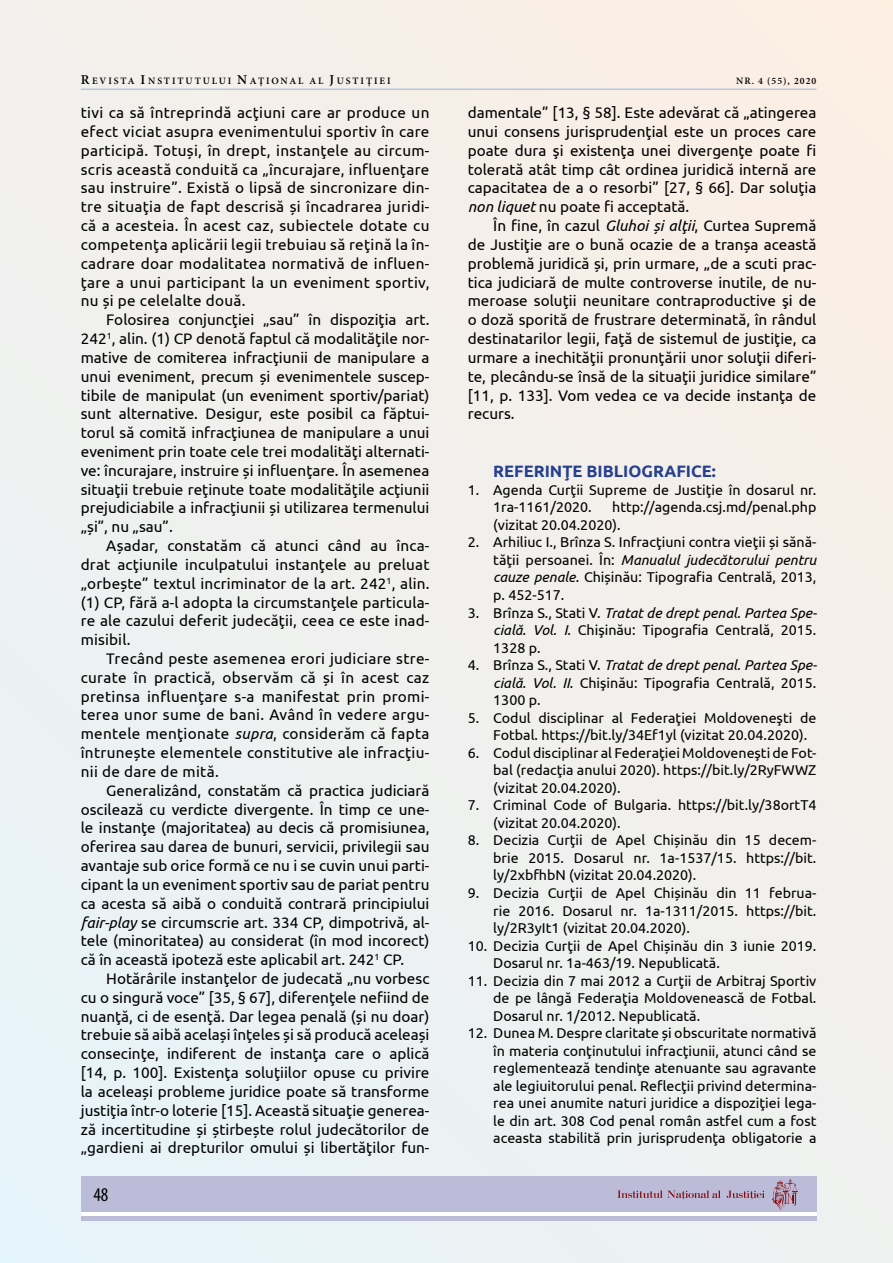
<style>
.page{position:relative;width:893px;height:1263px;background:#f1f0ed}
.page>*{position:absolute;margin:0;border:0;box-sizing:border-box;transform-origin:0 0}
.t1{font:condensed 19.5px "Myriad Pro";color:#000}
.t2{font:700 16.5px "Ubuntu";color:#25408f}
.t3{font:15.3px/18.8px "Ubuntu";color:#000;text-align:justify}
.t4{font:14.25px/17.5px "Ubuntu";color:#000;text-align:justify}
.t5{font:600 9.75px "Minion Pro";letter-spacing:.195em;color:#000}
.s1{font-size:13.5px}
.s2{font-style:italic}
</style>
<div class="page">
<hr style="left:81px;top:89px;width:735px;height:1px;background:#95b6df">
<div style="left:81px;top:1176px;width:735px;height:45px;background:#bcbcd8"></div>
<hr style="left:81px;top:1213px;width:735px;height:3px;background:#fff">
<svg style="left:617px;top:1190px;width:104px;height:9px"></svg>
<svg style="left:727px;top:1190px;width:38px;height:9px"></svg>
<svg style="left:772px;top:1179px;width:26px;height:31px"></svg>
<p class="t5" style="left:81px;top:74px;width:311px"><span class="s1">R</span>EVISTA <span class="s1">I</span>NSTITUTULUI <span class="s1">N</span>AŢIONAL AL <span class="s1">J</span>USTIŢIEI</p>
<p class="t5" style="left:736px;top:74px;width:82px">NR. 4 (55), 2020</p>
<p class="t3" style="left:81px;top:103px;width:350px">tivi ca să întreprindă acţiuni care ar produce un efect viciat asupra evenimentului sportiv în care participă. Totuși, în drept, instanţele au circum&shy;scris această conduită ca „încurajare, influenţare sau instruire”. Există o lipsă de sincronizare din&shy;tre situaţia de fapt descrisă și încadrarea juridi&shy;că a acesteia. În acest caz, subiectele dotate cu competenţa aplicării legii trebuiau să reţină la în&shy;cadrare doar modalitatea normativă de influen&shy;ţare a unui participant la un eveniment sportiv, nu și pe celelalte două.</p>
<p class="t3" style="left:81px;top:310px;width:350px;text-indent:26px">Folosirea conjuncţiei „sau” în dispoziţia art.<br>242<sup>1</sup>, alin. (1) CP denotă faptul că modalităţile nor&shy;mative de comiterea infracţiunii de manipulare a unui eveniment, precum și evenimentele suscep&shy;tibile de manipulat (un eveniment sportiv/pariat) sunt alternative. Desigur, este posibil ca făptui&shy;torul să comită infracţiunea de manipulare a unui eveniment prin toate cele trei modalităţi alternati&shy;ve: încurajare, instruire și influenţare. În asemenea situaţii trebuie reţinute toate modalităţile acţiunii prejudiciabile a infracţiunii și utilizarea termenului „și”, nu „sau”.</p>
<p class="t3" style="left:81px;top:536px;width:350px;text-indent:26px">Așadar, constatăm că atunci când au înca&shy;drat acţiunile inculpatului instanţele au preluat „orbește” textul incriminator de la art. 242<sup>1</sup>, alin. (1) CP, fără a-l adopta la circumstanţele particula&shy;re ale cazului deferit judecăţii, ceea ce este inad&shy;misibil.</p>
<p class="t3" style="left:81px;top:649px;width:350px;text-indent:26px">Trecând peste asemenea erori judiciare stre&shy;curate în practică, observăm că și în acest caz pretinsa influenţare s-a manifestat prin promi&shy;terea unor sume de bani. Având în vedere argu&shy;mentele menţionate <span class="s2">supra</span>, considerăm că fapta întrunește elementele constitutive ale infracţiu&shy;nii de dare de mită.</p>
<p class="t3" style="left:81px;top:780px;width:350px;text-indent:26px">Generalizând, constatăm că practica judiciară oscilează cu verdicte divergente. În timp ce une&shy;le instanţe (majoritatea) au decis că promisiunea, oferirea sau darea de bunuri, servicii, privilegii sau avantaje sub orice formă ce nu i se cuvin unui parti&shy;cipant la un eveniment sportiv sau de pariat pentru ca acesta să aibă o conduită contrară principiului <span class="s2">fair-play</span> se circumscrie art. 334 CP, dimpotrivă, al&shy;tele (minoritatea) au considerat (în mod incorect) că în această ipoteză este aplicabil art. 242<sup>1</sup> CP.</p>
<p class="t3" style="left:81px;top:969px;width:350px;text-indent:26px">Hotărârile instanţelor de judecată „nu vorbesc cu o singură voce” [35, § 67], diferenţele nefiind de nuanţă, ci de esenţă. Dar legea penală (și nu doar) trebuie să aibă același înţeles și să producă aceleași consecinţe, indiferent de instanţa care o aplică [14, p. 100]. Existenţa soluţiilor opuse cu privire la aceleași probleme juridice poate să transforme justiţia într-o loterie [15]. Această situaţie generea&shy;ză incertitudine și știrbește rolul judecătorilor de „gardieni ai drepturilor omului și libertăţilor fun-</p>
<p class="t1" style="left:93px;top:1183px;width:17px">48</p>
<p class="t3" style="left:468px;top:103px;width:350px">damentale” [13, § 58]. Este adevărat că „atingerea unui consens jurisprudenţial este un proces care poate dura şi existenţa unei divergenţe poate fi tolerată atât timp cât ordinea juridică internă are capacitatea de a o resorbi” [27, § 66]. Dar soluţia <span class="s2">non liquet</span> nu poate fi acceptată.</p>
<p class="t3" style="left:468px;top:216px;width:350px;text-indent:26px">În fine, în cazul <span class="s2">Gluhoi și alţii</span>, Curtea Supremă de Justiţie are o bună ocazie de a tranșa această problemă juridică și, prin urmare, „de a scuti prac&shy;tica judiciară de multe controverse inutile, de nu&shy;meroase soluţii neunitare contraproductive şi de o doză sporită de frustrare determinată, în rândul destinatarilor legii, faţă de sistemul de justiţie, ca urmare a inechităţii pronunţării unor soluţii diferi&shy;te, plecându-se însă de la situaţii juridice similare” [11, p. 133]. Vom vedea ce va decide instanţa de recurs.</p>
<p class="t2" style="left:493px;top:461px;width:224px">REFERINŢE BIBLIOGRAFICE:</p>
<p class="t4" style="left:493px;top:480px;width:325px;text-indent:-26px">1. Agenda Curţii Supreme de Justiţie în dosarul nr.<br>1ra-1161/2020.</p>
<p class="t4" style="left:493px;top:498px;width:325px;text-indent:119px">http://agenda.csj.md/penal.php (vizitat 20.04.2020).</p>
<p class="t4" style="left:493px;top:533px;width:325px;text-indent:-26px">2. Arhiliuc I., Brînza S. Infracţiuni contra vieţii și sănă&shy;tăţii persoanei. În: <span class="s2">Manualul judecătorului pentru cauze penale</span>. Chișinău: Tipografia Centrală, 2013, p. 452-517.</p>
<p class="t4" style="left:493px;top:603px;width:325px;text-indent:-26px">3. Brînza S., Stati V. <span class="s2">Tratat de drept penal. Partea Spe&shy;cială. Vol. I</span>. Chişinău: Tipografia Centrală, 2015.<br>1328 p.</p>
<p class="t4" style="left:493px;top:656px;width:325px;text-indent:-26px">4. Brînza S., Stati V. <span class="s2">Tratat de drept penal. Partea Spe&shy;cială. Vol. II</span>. Chişinău: Tipografia Centrală, 2015.<br>1300 p.</p>
<p class="t4" style="left:493px;top:708px;width:325px;text-indent:-26px">5. Codul disciplinar al Federaţiei Moldoveneşti de<br>Fotbal. https://bit.ly/34Ef1yl (vizitat 20.04.2020).</p>
<p class="t4" style="left:493px;top:743px;width:325px;text-indent:-26px">6. Codul disciplinar al Federaţiei Moldoveneşti de Fot&shy;bal (redacţia anului 2020). https://bit.ly/2RyFWWZ (vizitat 20.04.2020).</p>
<p class="t4" style="left:493px;top:796px;width:325px;text-indent:-26px">7. Criminal Code of Bulgaria. https://bit.ly/38ortT4 (vizitat 20.04.2020).</p>
<p class="t4" style="left:493px;top:831px;width:325px;text-indent:-26px">8. Decizia Curţii de Apel Chișinău din 15 decem&shy;brie 2015. Dosarul nr. 1a-1537/15. https://bit. ly/2xbfhbN (vizitat 20.04.2020).</p>
<p class="t4" style="left:493px;top:884px;width:325px;text-indent:-26px">9. Decizia Curţii de Apel Chișinău din 11 februa&shy;rie 2016. Dosarul nr. 1a-1311/2015. https://bit. ly/2R3yIt1 (vizitat 20.04.2020).</p>
<p class="t4" style="left:493px;top:936px;width:325px;text-indent:-26px">10. Decizia Curţii de Apel Chișinău din 3 iunie 2019.<br>Dosarul nr. 1a-463/19. Nepublicată.</p>
<p class="t4" style="left:493px;top:971px;width:325px;text-indent:-26px">11. Decizia din 7 mai 2012 a Curţii de Arbitraj Sportiv de pe lângă Federaţia Moldovenească de Fotbal.<br>Dosarul nr. 1/2012. Nepublicată.</p>
<p class="t4" style="left:493px;top:1024px;width:325px;text-indent:-26px">12. Dunea M. Despre claritate și obscuritate normativă în materia conţinutului infracţiunii, atunci când se reglementează tendinţe atenuante sau agravante ale legiuitorului penal. Reflecţii privind determina&shy;rea unei anumite naturi juridice a dispoziţiei lega&shy;le din art. 308 Cod penal român astfel cum a fost aceasta stabilită prin jurisprudenţa obligatorie a</p>
</div>
